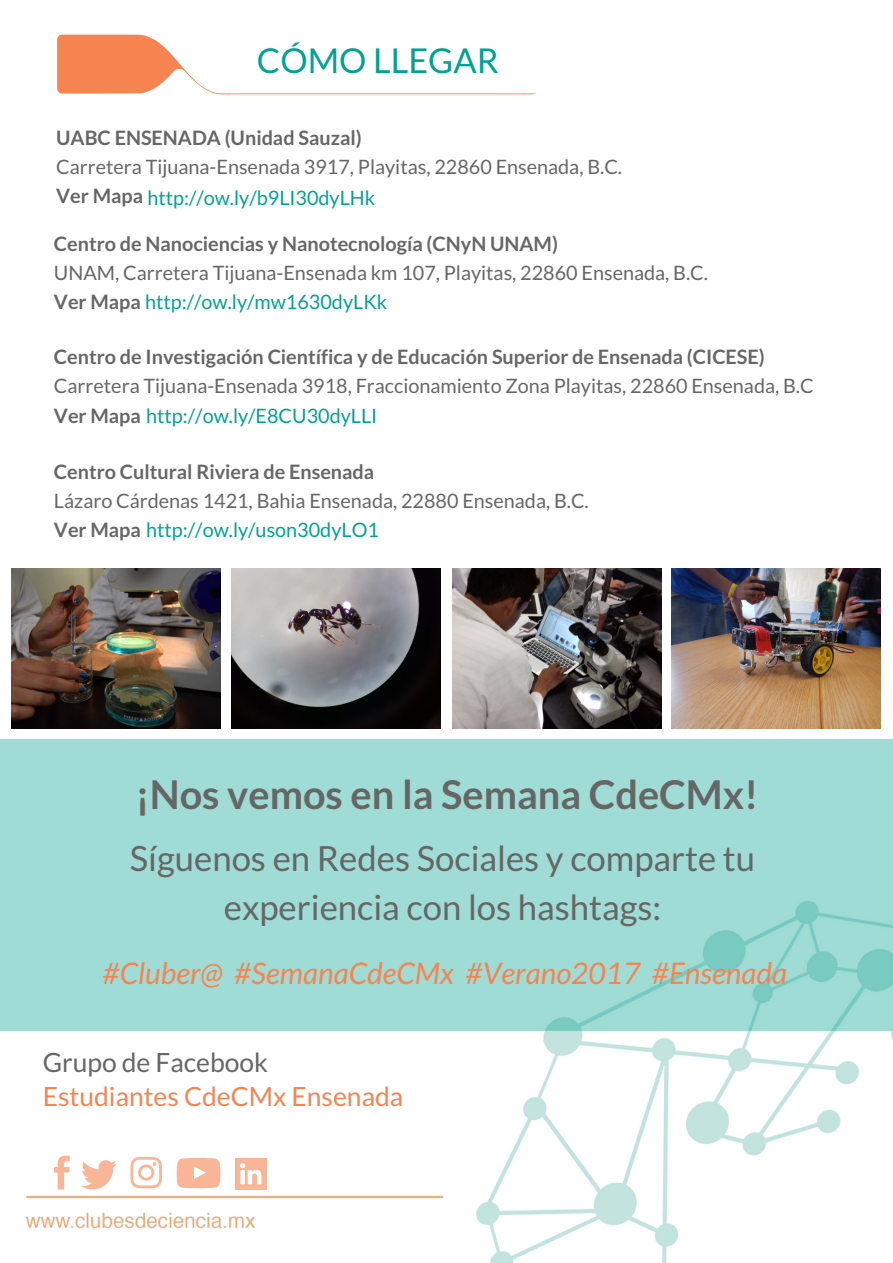
<style>
.page{position:relative;width:893px;height:1263px;background:#fff}
.page>*{position:absolute;margin:0;border:0;box-sizing:border-box;transform-origin:0 0}
.t1{font:700 39.6px "Lato";color:#666}
.t2{font:34.65px/48.3px "Lato";color:#666;text-align:center}
.t3{font:34.2px "Lato";color:#00a392}
.t4{font:italic 29.7px "Lato";color:#f58450}
.t5{font:26.4px "Lato";color:#f58450}
.t6{font:26.4px "Lato";color:#666}
.t7{font:19.8px/29.2px "Lato";color:#666}
.t8{font:700 19.8px "Lato";color:#666}
.s1{font-weight:700}
.s2{color:#00a392}
</style>
<div class="page">
<img style="left:0;top:568px;width:892px;height:694px">
<svg style="left:54px;top:1156px;width:16px;height:33px"></svg>
<svg style="left:81px;top:1160px;width:36px;height:29px"></svg>
<svg style="left:130px;top:1157px;width:32px;height:31px"></svg>
<svg style="left:177px;top:1158px;width:43px;height:30px"></svg>
<svg style="left:235px;top:1158px;width:31px;height:31px"></svg>
<svg style="left:240px;top:1163px;width:21px;height:21px"></svg>
<svg style="left:57px;top:34px;width:479px;height:60px"></svg>
<div style="left:0;top:740px;width:892px;height:291px;background:#9fdcd5"></div>
<img style="left:11px;top:569px;width:209px;height:159px">
<img style="left:232px;top:569px;width:209px;height:159px">
<img style="left:452px;top:569px;width:209px;height:159px">
<img style="left:671px;top:569px;width:209px;height:159px">
<h3 class="t3" style="left:257px;top:39px;width:243px">CÓMO LLEGAR</h3>
<p class="t8" style="left:56px;top:125px;width:307px">UABC ENSENADA (Unidad Sauzal)</p>
<p class="t7" style="left:56px;top:151px;width:567px;line-height:30.3px">Carretera Tijuana-Ensenada 3917, Playitas, 22860 Ensenada, B.C.<br><span class="s1">Ver Mapa</span> <span class="s2">http://ow.ly/b9LI30dyLHk</span></p>
<p class="t8" style="left:54px;top:231px;width:505px">Centro de Nanociencias y Nanotecnología (CNyN UNAM)</p>
<p class="t7" style="left:54px;top:258px;width:655px">UNAM, Carretera Tijuana-Ensenada km 107, Playitas, 22860 Ensenada, B.C.<br><span class="s1">Ver Mapa</span> <span class="s2">http://ow.ly/mw1630dyLKk</span></p>
<p class="t8" style="left:54px;top:345px;width:712px">Centro de Investigación Científica y de Educación Superior de Ensenada (CICESE)</p>
<p class="t7" style="left:54px;top:371px;width:761px">Carretera Tijuana-Ensenada 3918, Fraccionamiento Zona Playitas, 22860 Ensenada, B.C<br><span class="s1">Ver Mapa</span> <span class="s2">http://ow.ly/E8CU30dyLLI</span></p>
<p class="t8" style="left:54px;top:459px;width:322px">Centro Cultural Riviera de Ensenada</p>
<p class="t7" style="left:54px;top:486px;width:536px">Lázaro Cárdenas 1421, Bahia Ensenada, 22880 Ensenada, B.C.<br><span class="s1">Ver Mapa</span> <span class="s2">http://ow.ly/uson30dyLO1</span></p>
<h1 class="t1" style="left:135px;top:770px;width:624px">¡Nos vemos en la Semana CdeCMx!</h1>
<h2 class="t2" style="left:130px;top:834px;width:627px">Síguenos en Redes Sociales y comparte tu experiencia con los hashtags:</h2>
<h3 class="t4" style="left:102px;top:954px;width:686px">#Cluber@ #SemanaCdeCMx #Verano2017 #Ensenada</h3>
<h3 class="t6" style="left:43px;top:1046px;width:227px">Grupo de Facebook</h3>
<h3 class="t5" style="left:43px;top:1080px;width:362px">Estudiantes CdeCMx Ensenada</h3>
</div>
